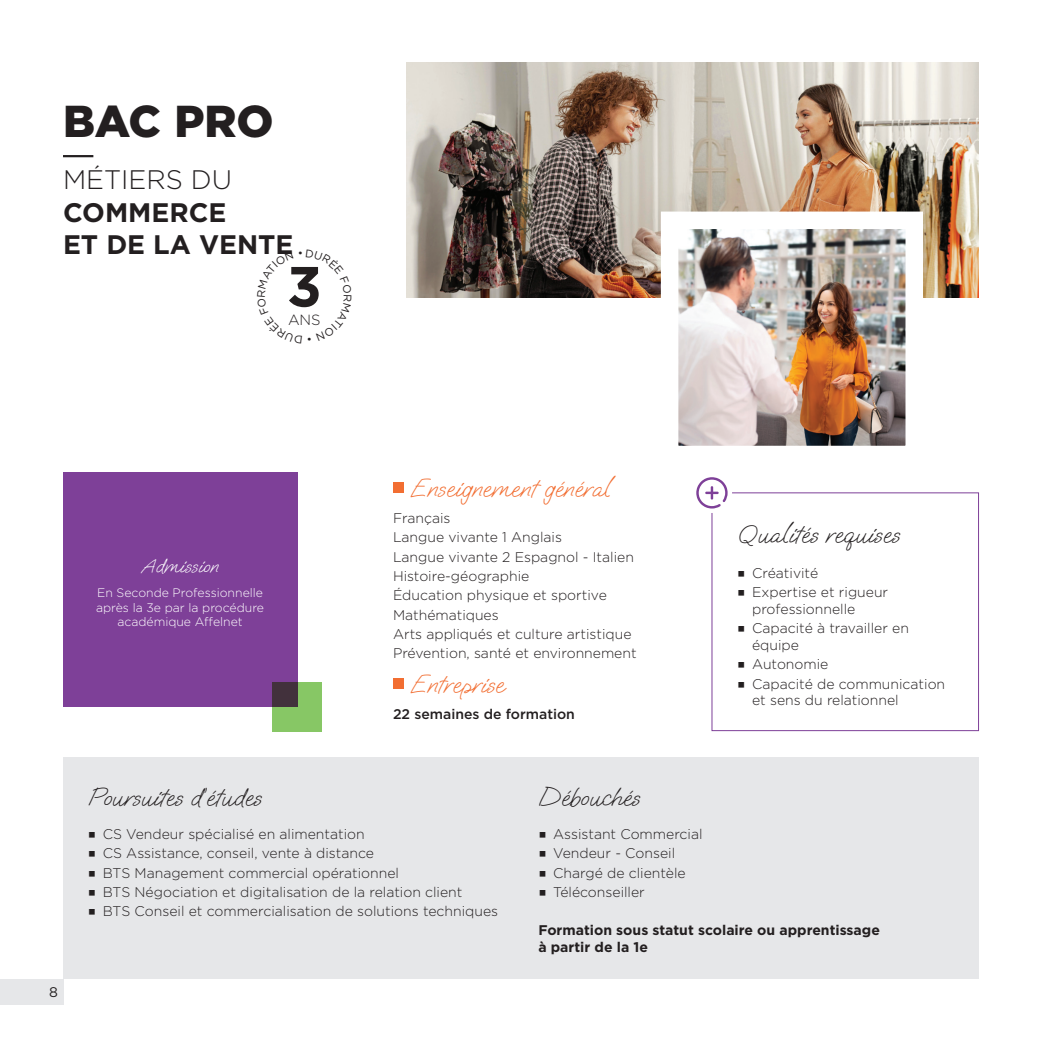
<style>
.page{position:relative;width:1042px;height:1042px;background:#fff}
.page>*{position:absolute;margin:0;border:0;box-sizing:border-box;transform-origin:0 0}
.t1{font:700 56.52px "Gotham";color:#231f20}
.t2{font:900 44.62px "Gotham";color:#231f20}
.t3{font:700 26.78px/32.2px "Gotham";color:#231f20}
.t4{font:300 26.78px "Gotham";color:#231f20}
.t5{font:26.25px "Oooh Baby";color:#231f20}
.t6{font:26.25px "Oooh Baby";color:#f26e32}
.t7{font:21px "Oooh Baby";color:#fff}
.t8{font:300 14.7px "Gotham";color:#231f20}
.t9{font:300 14px/19.2px "Gotham";color:#231f20}
.t10{font:700 14px/16.8px "Gotham";color:#231f20}
.t11{font:500 14px "Gotham";color:#231f20}
.t12{font:14px "Gotham";color:#231f20}
.t13{font:300 12.25px/14.7px "Gotham";color:#fff;text-align:center}
.s1{font-family:"Letter Gothic Std";font-weight:400}
</style>
<div class="page">
<div style="left:0;top:979px;width:63px;height:25px;background:#e6e7e9"></div>
<img style="left:407px;top:63px;width:572px;height:234px">
<img style="left:680px;top:231px;width:224px;height:213px">
<hr style="left:63px;top:155px;width:30px;height:2px;background:#231f20">
<div style="left:63px;top:757px;width:916px;height:221px;background:#e6e7e9"></div>
<div style="left:711px;top:492px;width:268px;height:239px;border:1px solid #7e4098"></div>
<div style="left:692px;top:473px;width:40px;height:40px;background:#fff;border-radius:50%"></div>
<svg style="left:696px;top:477px;width:31px;height:31px"></svg>
<div style="left:393px;top:482px;width:10px;height:11px;background:#f26e32"></div>
<div style="left:393px;top:678px;width:10px;height:10px;background:#f26e32"></div>
<div style="left:63px;top:473px;width:234px;height:234px;background:#7e4098"></div>
<svg style="left:272px;top:682px;width:50px;height:50px;background:#75a05a"></svg>
<h2 class="t2" style="left:63px;top:91px;width:212px">BAC PRO</h2>
<h3 class="t4" style="left:63px;top:163px;width:171px">MÉTIERS DU</h3>
<h3 class="t3" style="left:63px;top:196px;width:232px">COMMERCE<br>ET DE LA VENTE</h3>
<h1 class="t1" style="left:287px;top:249px;width:37px">3</h1>
<p class="t8" style="left:288px;top:310px;width:34px">ANS</p>
<h3 class="t7" style="left:142px;top:551px;width:78px">Admission</h3>
<p class="t13" style="left:96px;top:585px;width:169px">En Seconde Professionnelle après la 3e par la procédure académique Affelnet</p>
<h3 class="t6" style="left:411px;top:470px;width:200px">Enseignement général</h3>
<p class="t9" style="left:393px;top:508px;width:245px">Français<br>Langue vivante 1 Anglais<br>Langue vivante 2 Espagnol - Italien<br>Histoire-géographie<br>Éducation physique et sportive<br>Mathématiques<br>Arts appliqués et culture artistique<br>Prévention, santé et environnement</p>
<h3 class="t6" style="left:411px;top:665px;width:94px">Entreprise</h3>
<p class="t11" style="left:393px;top:705px;width:183px">22 semaines de formation</p>
<h3 class="t5" style="left:737px;top:515px;width:164px">Qualités requises</h3>
<p class="t9" style="left:737px;top:563px;width:82px"><span class="s1">■</span> Créativité</p>
<p class="t9" style="left:752px;top:583px;width:138px;line-height:16.8px;text-indent:-15px"><span class="s1">■</span> Expertise et rigueur professionnelle</p>
<p class="t9" style="left:752px;top:619px;width:158px;line-height:16.8px;text-indent:-15px"><span class="s1">■</span> Capacité à travailler en équipe</p>
<p class="t9" style="left:737px;top:654px;width:93px"><span class="s1">■</span> Autonomie</p>
<p class="t9" style="left:752px;top:675px;width:195px;line-height:16.8px;text-indent:-15px"><span class="s1">■</span> Capacité de communication et sens du relationnel</p>
<p class="t12" style="left:49px;top:983px;width:10px">8</p>
<h3 class="t5" style="left:88px;top:779px;width:175px">Poursuites d’études</h3>
<p class="t9" style="left:88px;top:824px;width:278px"><span class="s1">■</span> CS Vendeur spécialisé en alimentation</p>
<p class="t9" style="left:88px;top:843px;width:288px"><span class="s1">■</span> CS Assistance, conseil, vente à distance</p>
<p class="t9" style="left:88px;top:862px;width:313px"><span class="s1">■</span> BTS Management commercial opérationnel</p>
<p class="t9" style="left:88px;top:882px;width:376px"><span class="s1">■</span> BTS Négociation et digitalisation de la relation client</p>
<p class="t9" style="left:88px;top:901px;width:412px"><span class="s1">■</span> BTS Conseil et commercialisation de solutions techniques</p>
<h3 class="t5" style="left:538px;top:779px;width:103px">Débouchés</h3>
<p class="t9" style="left:538px;top:824px;width:166px"><span class="s1">■</span> Assistant Commercial</p>
<p class="t9" style="left:538px;top:843px;width:138px"><span class="s1">■</span> Vendeur - Conseil</p>
<p class="t9" style="left:538px;top:862px;width:149px"><span class="s1">■</span> Chargé de clientèle</p>
<p class="t9" style="left:538px;top:882px;width:108px"><span class="s1">■</span> Téléconseiller</p>
<p class="t10" style="left:538px;top:922px;width:343px">Formation sous statut scolaire ou apprentissage à partir de la 1e</p>
</div>
